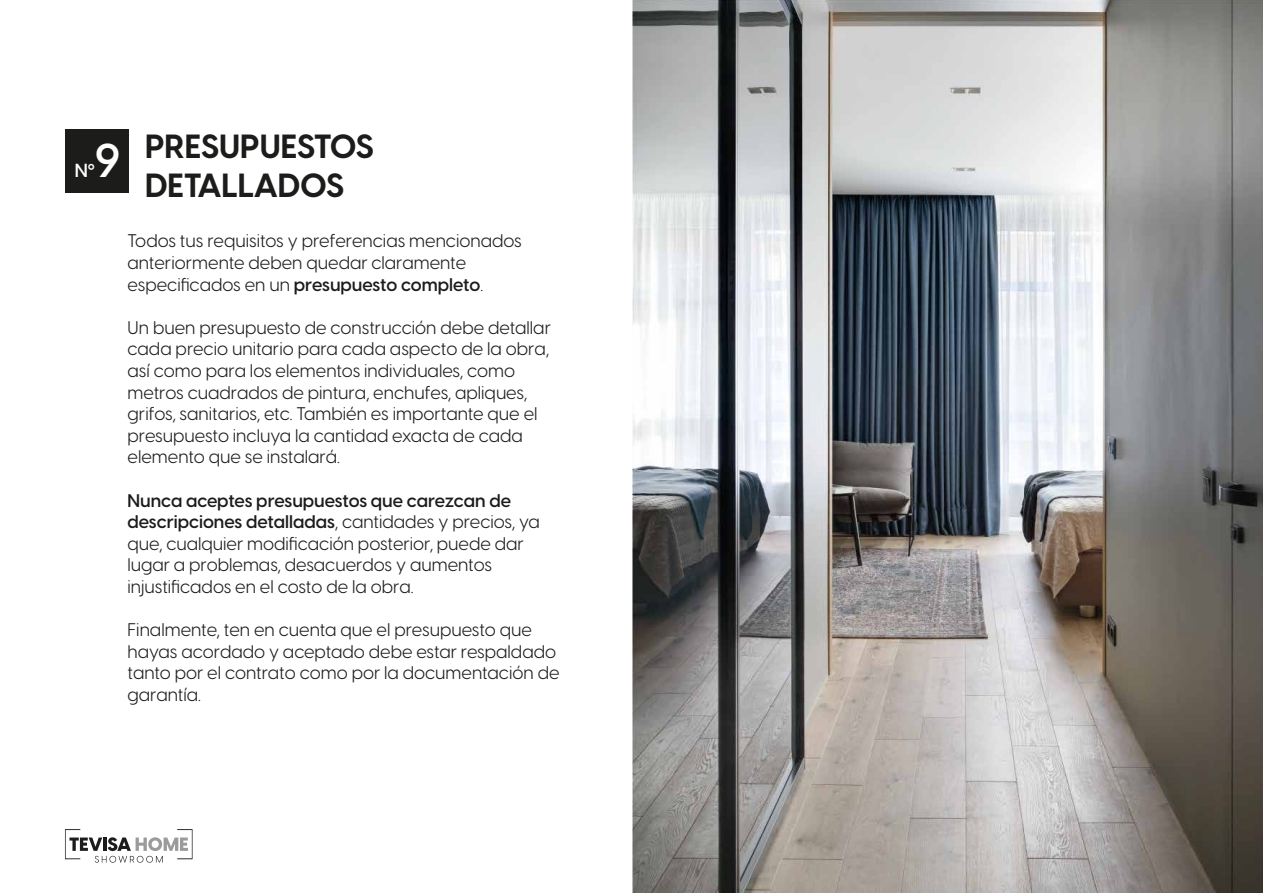
<style>
.page{position:relative;width:1263px;height:893px;background:#fff}
.page>*{position:absolute;margin:0;border:0;box-sizing:border-box;transform-origin:0 0}
.t1{font:700 33px/39.6px "Visby CF";color:#1c1c1b}
.t2{font:600 18.6px "Visby CF";color:#fff}
.t3{font:18px/21.6px "Visby CF";color:#1c1c1b}
.s1{font-weight:600;font-size:46.65px;color:#fff}
.s2{font-weight:600}
</style>
<div class="page">
<img style="left:632px;top:0;width:631px;height:893px">
<div style="left:65px;top:129px;width:64px;height:64px;background:#1c1c1b"></div>
<svg style="left:65px;top:829px;width:128px;height:34px"></svg>
<h1 class="t1" style="left:145px;top:126px;width:230px;text-indent:-50px"><span class="s1">9</span> PRESUPUESTOS<br>DETALLADOS</h1>
<p class="t2" style="left:75px;top:159px;width:22px">Nº</p>
<p class="t3" style="left:128px;top:230px;width:396px">Todos tus requisitos y preferencias mencionados anteriormente deben quedar claramente especificados en un <span class="s2">presupuesto completo</span>.</p>
<p class="t3" style="left:128px;top:317px;width:425px">Un buen presupuesto de construcción debe detallar cada precio unitario para cada aspecto de la obra, así como para los elementos individuales, como metros cuadrados de pintura, enchufes, apliques, grifos, sanitarios, etc. También es importante que el presupuesto incluya la cantidad exacta de cada elemento que se instalará.</p>
<p class="t3" style="left:128px;top:489px;width:414px"><span class="s2">Nunca aceptes presupuestos que carezcan de descripciones detalladas</span>, cantidades y precios, ya que, cualquier modificación posterior, puede dar lugar a problemas, desacuerdos y aumentos injustificados en el costo de la obra.</p>
<p class="t3" style="left:128px;top:619px;width:433px">Finalmente, ten en cuenta que el presupuesto que hayas acordado y aceptado debe estar respaldado tanto por el contrato como por la documentación de garantía.</p>
</div>
